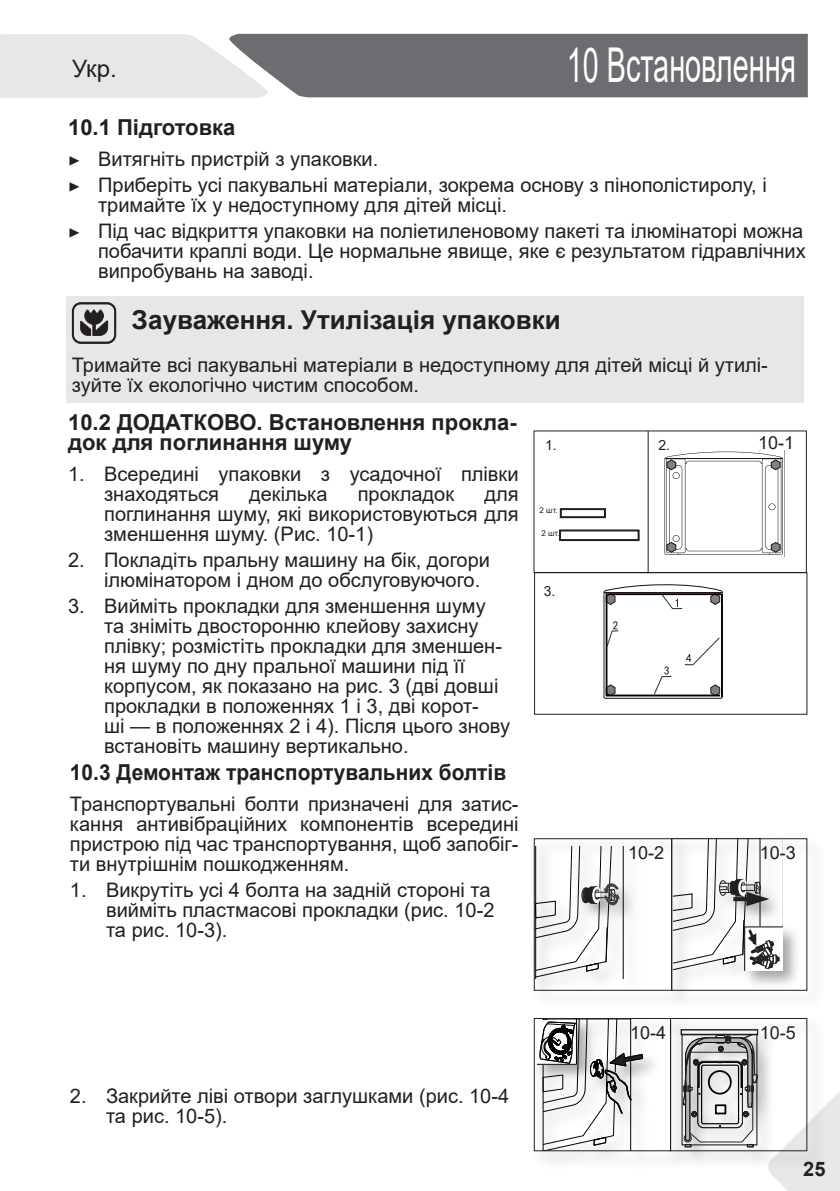
<style>
.page{position:relative;width:840px;height:1191px;background:#fff}
.page>*{position:absolute;margin:0;border:0;box-sizing:border-box;transform-origin:0 0}
.t1{font:48px "Arial";color:#fff;scale:.6 1}
.Hinweis_grauer_Balke{font:700 26px "Arial";color:#231f20}
.t2{font:24px "Arial";color:#231f20}
.Übershrift_über_gnaz{font:700 22px/20px "Arial";color:#231f20}
.Übershrift_über_gnaz-2{font:700 22px "Arial";color:#231f20;scale:.95 1}
.fließtext{font:20px/20px "Arial";color:#231f20}
.fließtext_Hinweis_gr{font:20px/20px "Arial";color:#231f20}
.t3{font:700 20px "Arial";color:#231f20}
.t4{font:300 18.4px "Effra";color:#000}
.fließtext-2{font:18px "Arial";color:#231f20}
.t5{font:300 16.6px "Effra";color:#000}
.t6{font:14px "Arial";color:#231f20}
.t7{font:8px "Arial";color:#231f20}
.s1{font-family:"Minion Pro"}
</style>
<div class="page">
<svg style="left:0;top:34px;width:807px;height:64px"></svg>
<div style="left:302px;top:34px;width:493px;height:62px;background:#6c6d70"></div>
<div style="left:66px;top:296px;width:737px;height:107px;background:#e6e7e9"></div>
<svg style="left:72px;top:302px;width:44px;height:41px"></svg>
<svg style="left:533px;top:430px;width:273px;height:278px"></svg>
<svg style="left:535px;top:846px;width:99px;height:132px"></svg>
<div style="left:533px;top:838px;width:139px;height:152px;border:1px solid #231f20"></div>
<div style="left:667px;top:835px;width:159px;height:174px;background:#231f20;opacity:.4"></div>
<svg style="left:673px;top:840px;width:109px;height:131px"></svg>
<div style="left:670px;top:838px;width:136px;height:152px;border:1px solid #231f20"></div>
<svg style="left:537px;top:1020px;width:115px;height:129px"></svg>
<div style="left:533px;top:1018px;width:137px;height:133px;border:1px solid #231f20"></div>
<div style="left:666px;top:1015px;width:159px;height:155px;background:#fefefe"></div>
<svg style="left:670px;top:1018px;width:169px;height:173px"></svg>
<div style="left:669px;top:1018px;width:137px;height:133px;border:1px solid #231f20"></div>
<p class="t2" style="left:72px;top:52px;width:46px">Укр.</p>
<h1 class="t1" style="left:566px;top:32px;width:384px">10 Встановлення</h1>
<p class="Übershrift_über_gnaz" style="left:68px;top:118px;width:169px">10.1 Підготовка</p>
<p class="fließtext" style="left:68px;top:149px;width:311px"><span class="s1">▶</span> Витягніть пристрій з упаковки.</p>
<p class="fließtext" style="left:98px;top:175px;width:669px;text-indent:-30px"><span class="s1">▶</span> Приберіть усі пакувальні матеріали, зокрема основу з пінополістиролу, і тримайте їх у недоступному для дітей місці.</p>
<p class="fließtext" style="left:98px;top:221px;width:708px;text-indent:-30px"><span class="s1">▶</span> Під час відкриття упаковки на поліетиленовому пакеті та ілюмінаторі можна побачити краплі води. Це нормальне явище, яке є результатом гідравлічних випробувань на заводі.</p>
<p class="Hinweis_grauer_Balke" style="left:132px;top:302px;width:430px">Зауваження. Утилізація упаковки</p>
<p class="fließtext_Hinweis_gr" style="left:72px;top:355px;width:697px">Тримайте всі пакувальні матеріали в недоступному для дітей місці й утилі&shy;зуйте їх екологічно чистим способом.</p>
<p class="Übershrift_über_gnaz" style="left:68px;top:412px;width:450px">10.2 ДОДАТКОВО. Встановлення прокла&shy;док для поглинання шуму</p>
<p class="fließtext" style="left:104px;top:464px;width:415px;text-indent:-36px">1. Всередині упаковки з усадочної плівки знаходяться</p>
<p class="fließtext" style="left:249px;top:484px;width:80px">декілька</p>
<p class="fließtext" style="left:357px;top:484px;width:98px">прокладок</p>
<p class="fließtext" style="left:104px;top:484px;width:415px;text-align:justify;text-indent:380px">для поглинання шуму, які використовуються для зменшення шуму. (Рис. 10-1)</p>
<p class="fließtext" style="left:104px;top:549px;width:387px;text-indent:-36px">2. Покладіть пральну машину на бік, догори ілюмінатором і дном до обслуговуючого.</p>
<p class="fließtext" style="left:104px;top:595px;width:407px;text-indent:-36px">3. Вийміть прокладки для зменшення шуму та зніміть двосторонню клейову захисну плівку; розмістіть прокладки для зменшен&shy;ня шуму по дну пральної машини під її корпусом, як показано на рис. 3 (дві довші прокладки в положеннях 1 і 3, дві корот-<br>ші — в положеннях 2 і 4). Після цього знову встановіть машину вертикально.</p>
<p class="Übershrift_über_gnaz-2" style="left:70px;top:756px;width:460px">10.3 Демонтаж транспортувальних болтів</p>
<p class="fließtext" style="left:70px;top:794px;width:450px;text-align:justify">Транспортувальні болти призначені для затис&shy;кання антивібраційних компонентів всередині пристрою під час транспортування, щоб запобіг&shy;ти внутрішнім пошкодженням.</p>
<p class="fließtext" style="left:106px;top:879px;width:390px;text-indent:-36px">1. Викрутіть усі 4 болта на задній стороні та вийміть пластмасові прокладки (рис. 10-2 та рис. 10-3).</p>
<p class="fließtext-2" style="left:757px;top:430px;width:38px">10-1</p>
<p class="t4" style="left:664px;top:433px;width:16px">2.</p>
<p class="t5" style="left:746px;top:434px;width:36px">10-1</p>
<p class="t6" style="left:545px;top:435px;width:13px">1.</p>
<p class="t6" style="left:658px;top:435px;width:13px">2.</p>
<p class="t7" style="left:539px;top:505px;width:20px">2 шт.</p>
<p class="t7" style="left:541px;top:527px;width:20px">2 шт.</p>
<p class="t6" style="left:543px;top:581px;width:13px">3.</p>
<p class="fließtext-2" style="left:627px;top:840px;width:38px">10-2</p>
<p class="fließtext-2" style="left:759px;top:840px;width:38px">10-3</p>
<p class="fließtext" style="left:106px;top:1085px;width:404px;text-indent:-36px">2. Закрийте ліві отвори заглушками (рис. 10-4 та рис. 10-5).</p>
<p class="fließtext-2" style="left:630px;top:1019px;width:38px">10-4</p>
<p class="fließtext-2" style="left:759px;top:1019px;width:38px">10-5</p>
<p class="t3" style="left:802px;top:1154px;width:24px">25</p>
</div>
